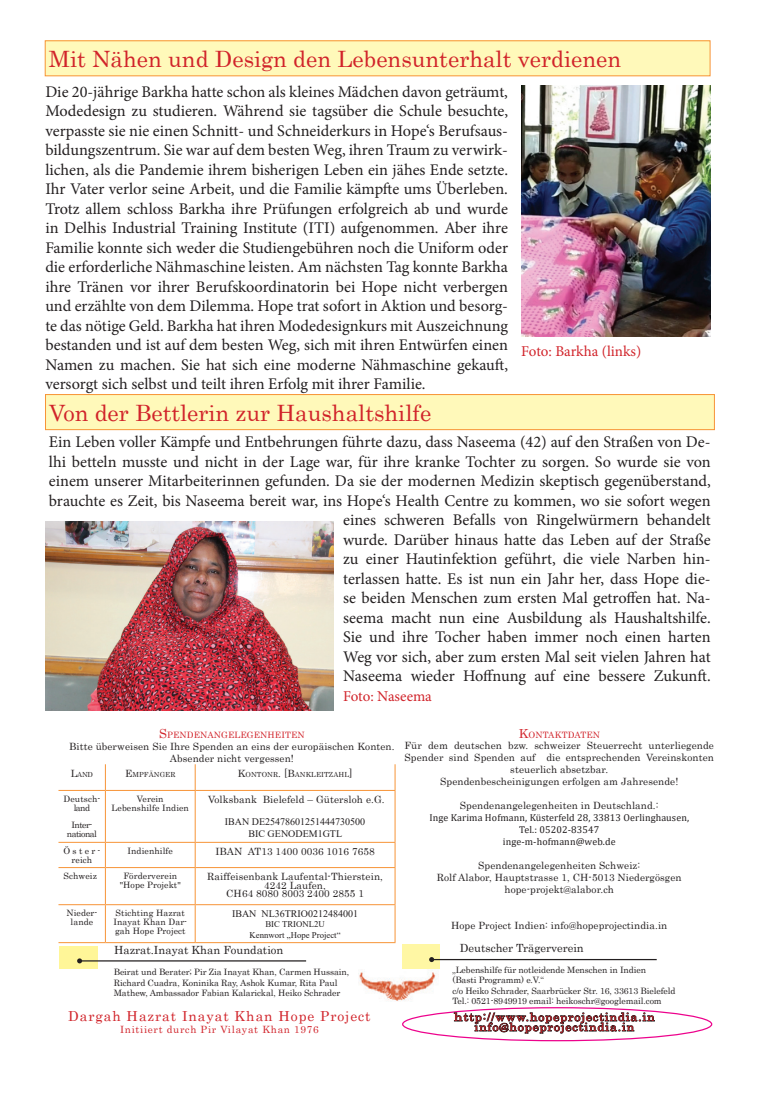
<style>
.page{position:relative;width:759px;height:1120px;background:#fff}
.page>*{position:absolute;margin:0;border:0;box-sizing:border-box;transform-origin:0 0}
.t1{font:22.5px "Century";color:#d1232a}
.t2{font:16.25px/19.5px "Minion Pro";color:#231f20;text-align:justify}
.t3{font:15px "Minion Pro";letter-spacing:-.005em;color:#d1232a}
.t4{font:13.75px "Century";letter-spacing:.07em;color:#d1232a}
.t5{font:11.25px/10px "Century";letter-spacing:.07em;color:#d1232a;text-align:center;scale:1.26 1}
.t6{font:11.25px "Century";color:#231f20}
.t7{font:10px/12px "Century";letter-spacing:.01em;color:#231f20;text-align:center}
.t8{font:10px/12px "Cambria";letter-spacing:.01em;color:#231f20;text-align:center}
.t9{font:10px/12px "Times New Roman";color:#231f20;text-align:center}
.t10{font:10px "Century";letter-spacing:.07em;color:#d1232a}
.t11{font:8.75px/10.5px "Century";letter-spacing:-.01em;color:#231f20}
.t12{font:8.75px/8.8px "Century";letter-spacing:.01em;color:#231f20;text-align:center}
.t13{font:8.75px "Century";letter-spacing:.015em;color:#d1232a}
.t14{font:8.75px/10.5px "Times New Roman";color:#231f20;text-align:center}
.t15{font:8.75px/8.8px "Century";letter-spacing:-.06em;color:#231f20;text-align:center}
.t16{font:8.75px/8.8px "Century";letter-spacing:.14em;color:#231f20;text-align:center}
.t17{font:7px "Century";letter-spacing:.015em;color:#231f20}
.s1{font-size:12.5px}
.s2{font-size:10px}
</style>
<div class="page">
<div style="left:402px;top:1007px;width:310px;height:34px;border:1px solid #ed028c;border-radius:50%"></div>
<svg style="left:453px;top:1012px;width:201px;height:22px"></svg>
<div style="left:59px;top:945px;width:38px;height:23px;background:#fff698"></div>
<hr style="left:80px;top:960px;width:226px;height:1px;background:#231f20">
<svg style="left:77px;top:958px;width:5px;height:5px"></svg>
<svg style="left:105px;top:764px;width:1px;height:26px"></svg>
<svg style="left:195px;top:764px;width:1px;height:26px"></svg>
<svg style="left:394px;top:764px;width:1px;height:26px"></svg>
<hr style="left:58px;top:790px;width:47px;height:1px;background:#f79437">
<hr style="left:105px;top:790px;width:90px;height:1px;background:#f79437">
<hr style="left:105px;top:791px;width:1px;height:51px;background:#f79437">
<hr style="left:195px;top:790px;width:200px;height:1px;background:#f79437">
<hr style="left:195px;top:791px;width:1px;height:51px;background:#f79437">
<hr style="left:394px;top:791px;width:1px;height:51px;background:#f79437">
<hr style="left:58px;top:842px;width:47px;height:1px;background:#f79437">
<hr style="left:105px;top:842px;width:90px;height:1px;background:#f79437">
<svg style="left:105px;top:843px;width:1px;height:24px"></svg>
<hr style="left:195px;top:842px;width:200px;height:1px;background:#f79437">
<svg style="left:195px;top:843px;width:1px;height:24px"></svg>
<svg style="left:394px;top:843px;width:1px;height:24px"></svg>
<hr style="left:58px;top:867px;width:47px;height:1px;background:#f79437">
<hr style="left:105px;top:867px;width:90px;height:1px;background:#f79437">
<hr style="left:105px;top:868px;width:1px;height:36px;background:#f79437">
<hr style="left:195px;top:867px;width:200px;height:1px;background:#f79437">
<hr style="left:195px;top:868px;width:1px;height:36px;background:#f79437">
<hr style="left:394px;top:868px;width:1px;height:36px;background:#f79437">
<hr style="left:58px;top:904px;width:47px;height:1px;background:#f79437">
<hr style="left:105px;top:904px;width:90px;height:1px;background:#f79437">
<hr style="left:105px;top:905px;width:1px;height:37px;background:#f79437">
<hr style="left:195px;top:904px;width:200px;height:1px;background:#f79437">
<hr style="left:195px;top:905px;width:1px;height:37px;background:#f79437">
<hr style="left:394px;top:905px;width:1px;height:37px;background:#f79437">
<hr style="left:58px;top:942px;width:47px;height:1px;background:#f79437">
<hr style="left:105px;top:942px;width:90px;height:1px;background:#f79437">
<hr style="left:195px;top:942px;width:200px;height:1px;background:#f79437">
<div style="left:402px;top:943px;width:38px;height:25px;background:#fff7a4"></div>
<hr style="left:431px;top:959px;width:225px;height:1px;background:#231f20">
<svg style="left:429px;top:957px;width:5px;height:5px"></svg>
<img style="left:359px;top:971px;width:77px;height:30px">
<div style="left:45px;top:41px;width:664px;height:35px;background:#fff9ba"></div>
<div style="left:45px;top:41px;width:665px;height:35px;border:1px solid #f79437"></div>
<div style="left:45px;top:394px;width:669px;height:36px;background:#fff9ba"></div>
<div style="left:45px;top:394px;width:669px;height:36px;border:1px solid #f79437"></div>
<img style="left:521px;top:85px;width:189px;height:251px">
<img style="left:45px;top:521px;width:288px;height:189px">
<h1 class="t1" style="left:49px;top:40px;width:573px">Mit Nähen und Design den Lebensunterhalt verdienen</h1>
<p class="t2" style="left:45px;top:82px;width:464px">Die 20-jährige Barkha hatte schon als kleines Mädchen davon geträumt, Modedesign zu studieren. Während sie tagsüber die Schule besuchte, verpasste sie nie einen Schnitt- und Schneiderkurs in Hope‘s Berufsaus&shy;bildungszentrum. Sie war auf dem besten Weg, ihren Traum zu verwirk&shy;lichen, als die Pandemie ihrem bisherigen Leben ein jähes Ende setzte.<br>Ihr Vater verlor seine Arbeit, und die Familie kämpfte ums Überleben.<br>Trotz allem schloss Barkha ihre Prüfungen erfolgreich ab und wurde in Delhis Industrial Training Institute (ITI) aufgenommen. Aber ihre Familie konnte sich weder die Studiengebühren noch die Uniform oder die erforderliche Nähmaschine leisten. Am nächsten Tag konnte Barkha ihre Tränen vor ihrer Berufskoordinatorin bei Hope nicht verbergen und erzählte von dem Dilemma. Hope trat sofort in Aktion und besorg&shy;te das nötige Geld. Barkha hat ihren Modedesignkurs mit Auszeichnung bestanden und ist auf dem besten Weg, sich mit ihren Entwürfen einen Namen zu machen. Sie hat sich eine moderne Nähmaschine gekauft, versorgt sich selbst und teilt ihren Erfolg mit ihrer Familie.</p>
<h1 class="t1" style="left:49px;top:394px;width:383px">Von der Bettlerin zur Haushaltshilfe</h1>
<p class="t3" style="left:521px;top:341px;width:121px">Foto: Barkha (links)</p>
<p class="t2" style="left:49px;top:432px;width:663px;text-align:right">Ein Leben voller Kämpfe und Entbehrungen führte dazu, dass Naseema (42) auf den Straßen von De&shy;lhi betteln musste und nicht in der Lage war, für ihre kranke Tochter zu sorgen. So wurde sie von einem unserer Mitarbeiterinnen gefunden. Da sie der modernen Medizin skeptisch gegenüberstand, brauchte es Zeit, bis Naseema bereit war, ins Hope‘s Health Centre zu kommen, wo sie sofort wegen eines schweren Befalls von Ringelwürmern behandelt<br>wurde. Darüber hinaus hatte das Leben auf der Straße<br>zu einer Hautinfektion geführt, die viele Narben hin-<br>terlassen hatte. Es ist nun ein Jahr her, dass Hope die-<br>se beiden Menschen zum ersten Mal getroffen hat. Na-<br>seema macht nun eine Ausbildung als Haushaltshilfe.<br>Sie und ihre Tocher haben immer noch einen harten<br>Weg vor sich, aber zum ersten Mal seit vielen Jahren hat<br>Naseema wieder Hoffnung auf eine bessere Zukunft.</p>
<p class="t3" style="left:343px;top:686px;width:90px">Foto: Naseema</p>
<p class="t13" style="left:159px;top:727px;width:147px"><span class="s1">S</span>PENDENANGELEGENHEITEN</p>
<p class="t7" style="left:69px;top:739px;width:327px">Bitte überweisen Sie Ihre Spenden an eins der europäischen Konten.<br>Absender nicht vergessen!</p>
<p class="t17" style="left:71px;top:768px;width:24px"><span class="s2">L</span>AND</p>
<p class="t17" style="left:125px;top:768px;width:52px"><span class="s2">E</span>MPFÄNGER</p>
<p class="t17" style="left:237px;top:768px;width:116px"><span class="s2">K</span>ONTONR<span class="s2">. [B</span>ANKLEITZAHL<span class="s2">]</span></p>
<p class="t12" style="left:63px;top:793px;width:38px">Deutsch&shy;land</p>
<p class="t15" style="left:67px;top:820px;width:32px">Inter&shy;national</p>
<p class="t12" style="left:112px;top:793px;width:79px">Verein<br>Lebenshilfe Indien</p>
<p class="t7" style="left:208px;top:792px;width:178px">Volksbank Bielefeld – Gütersloh e.G.</p>
<p class="t9" style="left:225px;top:815px;width:142px">IBAN DE25478601251444730500<br>BIC GENODEM1GTL</p>
<p class="t16" style="left:63px;top:845px;width:38px">Öster&shy;reich</p>
<p class="t12" style="left:127px;top:845px;width:47px">Indienhilfe</p>
<p class="t7" style="left:215px;top:844px;width:161px">IBAN AT13 1400 0036 1016 7658</p>
<p class="t12" style="left:63px;top:871px;width:35px">Schweiz</p>
<p class="t12" style="left:120px;top:871px;width:63px">Förderverein "Hope Projekt"</p>
<p class="t7" style="left:207px;top:871px;width:177px;line-height:8.8px">Raiffeisenbank Laufental-Thierstein,<br>4242 Laufen,<br>CH64 8080 8003 2400 2855 1</p>
<p class="t12" style="left:66px;top:908px;width:32px">Nieder&shy;lande</p>
<p class="t12" style="left:113px;top:908px;width:75px;text-align:left">Stichting Hazrat<br>Inayat Khan Dar&shy;gah Hope Project</p>
<p class="t9" style="left:232px;top:907px;width:128px">IBAN NL36TRIO0212484001</p>
<p class="t14" style="left:249px;top:918px;width:92px">BIC TRIONL2U<br>Kennwort „Hope Project“</p>
<p class="t6" style="left:114px;top:941px;width:171px">Hazrat.Inayat Khan Foundation</p>
<p class="t11" style="left:114px;top:966px;width:237px">Beirat und Berater; Pir Zia Inayat Khan, Carmen Hussain,<br>Richard Cuadra, Koninika Ray, Ashok Kumar, Rita Paul<br>Mathew, Ambassador Fabian Kalarickal, Heiko Schrader</p>
<p class="t4" style="left:68px;top:1004px;width:304px">Dargah Hazrat Inayat Khan Hope Project</p>
<p class="t10" style="left:120px;top:1021px;width:200px">Initiiert durch Pir Vilayat Khan 1976</p>
<p class="t13" style="left:518px;top:727px;width:83px"><span class="s1">K</span>ONTAKTDATEN</p>
<p class="t7" style="left:404px;top:738px;width:311px">Für dem deutschen bzw. schweizer Steuerrecht unterliegende Spender sind Spenden auf die entsprechenden Vereinskonten steuerlich absetzbar.<br>Spendenbescheinigungen erfolgen am Jahresende!</p>
<p class="t7" style="left:459px;top:798px;width:200px">Spendenangelegenheiten in Deutschland.:</p>
<p class="t8" style="left:429px;top:811px;width:261px">Inge Karima Hofmann, Küsterfeld 28, 33813 Oerlinghausen,<br>Tel.: 05202-83547<br>inge-m-hofmann@web.de</p>
<p class="t7" style="left:436px;top:858px;width:246px">Spendenangelegenheiten Schweiz:<br>Rolf Alabor, Hauptstrasse 1, CH-5013 Niedergösgen hope-projekt@alabor.ch</p>
<p class="t7" style="left:451px;top:918px;width:218px">Hope Project Indien: info@hopeprojectindia.in</p>
<p class="t6" style="left:459px;top:938px;width:125px">Deutscher Trägerverein</p>
<p class="t11" style="left:452px;top:963px;width:224px">„Lebenshilfe für notleidende Menschen in Indien<br>(Basti Programm) e.V.“<br>c/o Heiko Schrader, Saarbrücker Str. 16, 33613 Bielefeld Tel.: 0521-8949919 email: heikoschr@googlemail.com</p>
<p class="t5" style="left:454px;top:1011px;width:161px">http://www.hopeprojectindia.in info@hopeprojectindia.in</p>
</div>
